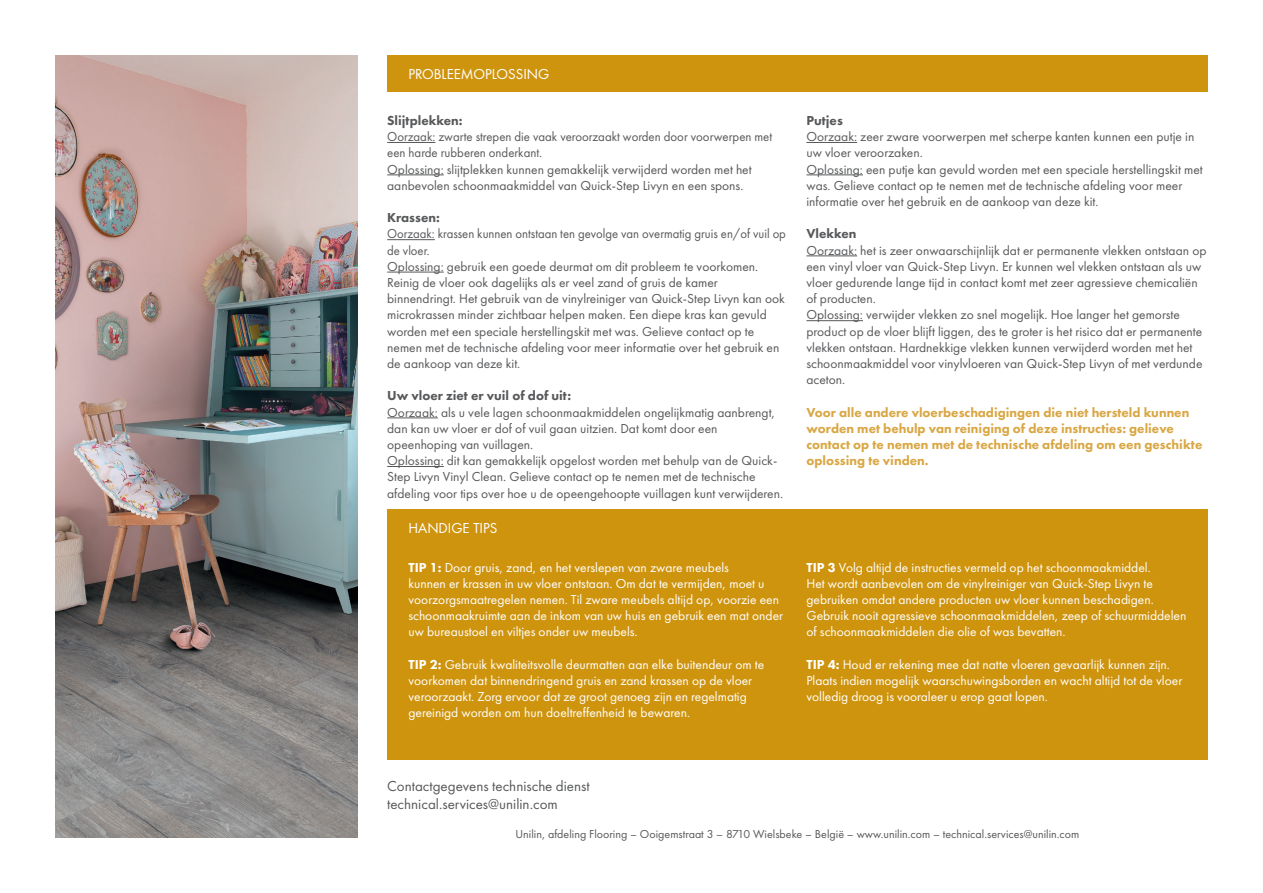
<style>
.page{position:relative;width:1263px;height:893px;background:#fff}
.page>*{position:absolute;margin:0;border:0;box-sizing:border-box;transform-origin:0 0}
.t1{font:15px/18px "Futura PT";color:#57585a}
.Ondertitel{font:15px "Futura Boo";color:#fff}
.t2{font:13.5px/16.2px "Futura PT";color:#57585a}
.t3{font:13.5px/16.2px "Futura PT";color:#fff}
.t4{font:800 13.5px/16.2px "Futura PT";color:#d9a642}
.t5{font:13.5px/16.2px "Futura PT";color:#57585a;scale:.95 1}
.t6{font:13.5px/16.2px "Futura PT";color:#57585a;scale:.94 1}
.t7{font:800 13.5px "Futura PT";color:#57585a}
.t8{font:12px "Futura PT";color:#57585a}
.s1{font-weight:800}
</style>
<div class="page">
<div style="left:387px;top:55px;width:821px;height:37px;background:#cf940e"></div>
<div style="left:387px;top:509px;width:821px;height:251px;background:#cf940e"></div>
<hr style="left:387px;top:142px;width:48px;height:1px;background:#57585a">
<hr style="left:387px;top:175px;width:57px;height:1px;background:#57585a">
<hr style="left:387px;top:239px;width:48px;height:1px;background:#57585a">
<hr style="left:387px;top:272px;width:57px;height:1px;background:#57585a">
<hr style="left:387px;top:418px;width:51px;height:1px;background:#57585a">
<hr style="left:387px;top:466px;width:57px;height:1px;background:#57585a">
<hr style="left:806px;top:142px;width:51px;height:1px;background:#57585a">
<hr style="left:806px;top:175px;width:57px;height:1px;background:#57585a">
<hr style="left:806px;top:256px;width:51px;height:1px;background:#57585a">
<hr style="left:806px;top:320px;width:57px;height:1px;background:#57585a">
<img style="left:55px;top:55px;width:302px;height:783px">
<p class="Ondertitel" style="left:408px;top:65px;width:142px">PROBLEEMOPLOSSING</p>
<p class="t7" style="left:387px;top:112px;width:77px">Slijtplekken:</p>
<p class="t5" style="left:387px;top:128px;width:407px">Oorzaak: zwarte strepen die vaak veroorzaakt worden door voorwerpen met een harde rubberen onderkant.</p>
<p class="t2" style="left:387px;top:161px;width:366px">Oplossing: slijtplekken kunnen gemakkelijk verwijderd worden met het aanbevolen schoonmaakmiddel van Quick-Step Livyn en een spons.</p>
<p class="t7" style="left:387px;top:209px;width:54px">Krassen:</p>
<p class="t6" style="left:387px;top:226px;width:426px">Oorzaak: krassen kunnen ontstaan ten gevolge van overmatig gruis en/of vuil op de vloer.</p>
<p class="t2" style="left:387px;top:258px;width:399px">Oplossing: gebruik een goede deurmat om dit probleem te voorkomen.<br>Reinig de vloer ook dagelijks als er veel zand of gruis de kamer binnendringt. Het gebruik van de vinylreiniger van Quick-Step Livyn kan ook microkrassen minder zichtbaar helpen maken. Een diepe kras kan gevuld worden met een speciale herstellingskit met was. Gelieve contact op te nemen met de technische afdeling voor meer informatie over het gebruik en de aankoop van deze kit.</p>
<p class="t7" style="left:387px;top:387px;width:185px">Uw vloer ziet er vuil of dof uit:</p>
<p class="t2" style="left:387px;top:404px;width:389px">Oorzaak: als u vele lagen schoonmaakmiddelen ongelijkmatig aanbrengt, dan kan uw vloer er dof of vuil gaan uitzien. Dat komt door een opeenhoping van vuillagen.</p>
<p class="t2" style="left:387px;top:452px;width:397px">Oplossing: dit kan gemakkelijk opgelost worden met behulp van de Quick-<br>Step Livyn Vinyl Clean. Gelieve contact op te nemen met de technische afdeling voor tips over hoe u de opeengehoopte vuillagen kunt verwijderen.</p>
<p class="Ondertitel" style="left:408px;top:519px;width:90px">HANDIGE TIPS</p>
<p class="t3" style="left:408px;top:559px;width:376px"><span class="s1">TIP 1:</span> Door gruis, zand, en het verslepen van zware meubels<br>kunnen er krassen in uw vloer ontstaan. Om dat te vermijden, moet u voorzorgsmaatregelen nemen. Til zware meubels altijd op, voorzie een schoonmaakruimte aan de inkom van uw huis en gebruik een mat onder uw bureaustoel en viltjes onder uw meubels.</p>
<p class="t3" style="left:408px;top:656px;width:357px"><span class="s1">TIP 2:</span> Gebruik kwaliteitsvolle deurmatten aan elke buitendeur om te voorkomen dat binnendringend gruis en zand krassen op de vloer veroorzaakt. Zorg ervoor dat ze groot genoeg zijn en regelmatig gereinigd worden om hun doeltreffenheid te bewaren.</p>
<p class="t7" style="left:806px;top:112px;width:38px">Putjes</p>
<p class="t2" style="left:806px;top:128px;width:389px">Oorzaak: zeer zware voorwerpen met scherpe kanten kunnen een putje in uw vloer veroorzaken.</p>
<p class="t2" style="left:806px;top:161px;width:398px">Oplossing: een putje kan gevuld worden met een speciale herstellingskit met was. Gelieve contact op te nemen met de technische afdeling voor meer informatie over het gebruik en de aankoop van deze kit.</p>
<p class="t7" style="left:806px;top:225px;width:52px">Vlekken</p>
<p class="t2" style="left:806px;top:242px;width:401px">Oorzaak: het is zeer onwaarschijnlijk dat er permanente vlekken ontstaan op een vinyl vloer van Quick-Step Livyn. Er kunnen wel vlekken ontstaan als uw vloer gedurende lange tijd in contact komt met zeer agressieve chemicaliën of producten.</p>
<p class="t2" style="left:806px;top:307px;width:398px">Oplossing: verwijder vlekken zo snel mogelijk. Hoe langer het gemorste product op de vloer blijft liggen, des te groter is het risico dat er permanente vlekken ontstaan. Hardnekkige vlekken kunnen verwijderd worden met het schoonmaakmiddel voor vinylvloeren van Quick-Step Livyn of met verdunde aceton.</p>
<p class="t4" style="left:806px;top:404px;width:397px">Voor alle andere vloerbeschadigingen die niet hersteld kunnen worden met behulp van reiniging of deze instructies: gelieve contact op te nemen met de technische afdeling om een geschikte oplossing te vinden.</p>
<p class="t3" style="left:806px;top:559px;width:381px"><span class="s1">TIP 3</span> Volg altijd de instructies vermeld op het schoonmaakmiddel.<br>Het wordt aanbevolen om de vinylreiniger van Quick-Step Livyn te gebruiken omdat andere producten uw vloer kunnen beschadigen.<br>Gebruik nooit agressieve schoonmaakmiddelen, zeep of schuurmiddelen of schoonmaakmiddelen die olie of was bevatten.</p>
<p class="t3" style="left:806px;top:656px;width:377px"><span class="s1">TIP 4:</span> Houd er rekening mee dat natte vloeren gevaarlijk kunnen zijn.<br>Plaats indien mogelijk waarschuwingsborden en wacht altijd tot de vloer volledig droog is vooraleer u erop gaat lopen.</p>
<p class="t1" style="left:387px;top:777px;width:204px">Contactgegevens technische dienst technical.services@unilin.com</p>
<p class="t8" style="left:515px;top:827px;width:565px">Unilin, afdeling Flooring – Ooigemstraat 3 – 8710 Wielsbeke – België – www.unilin.com – technical.services@unilin.com</p>
</div>
